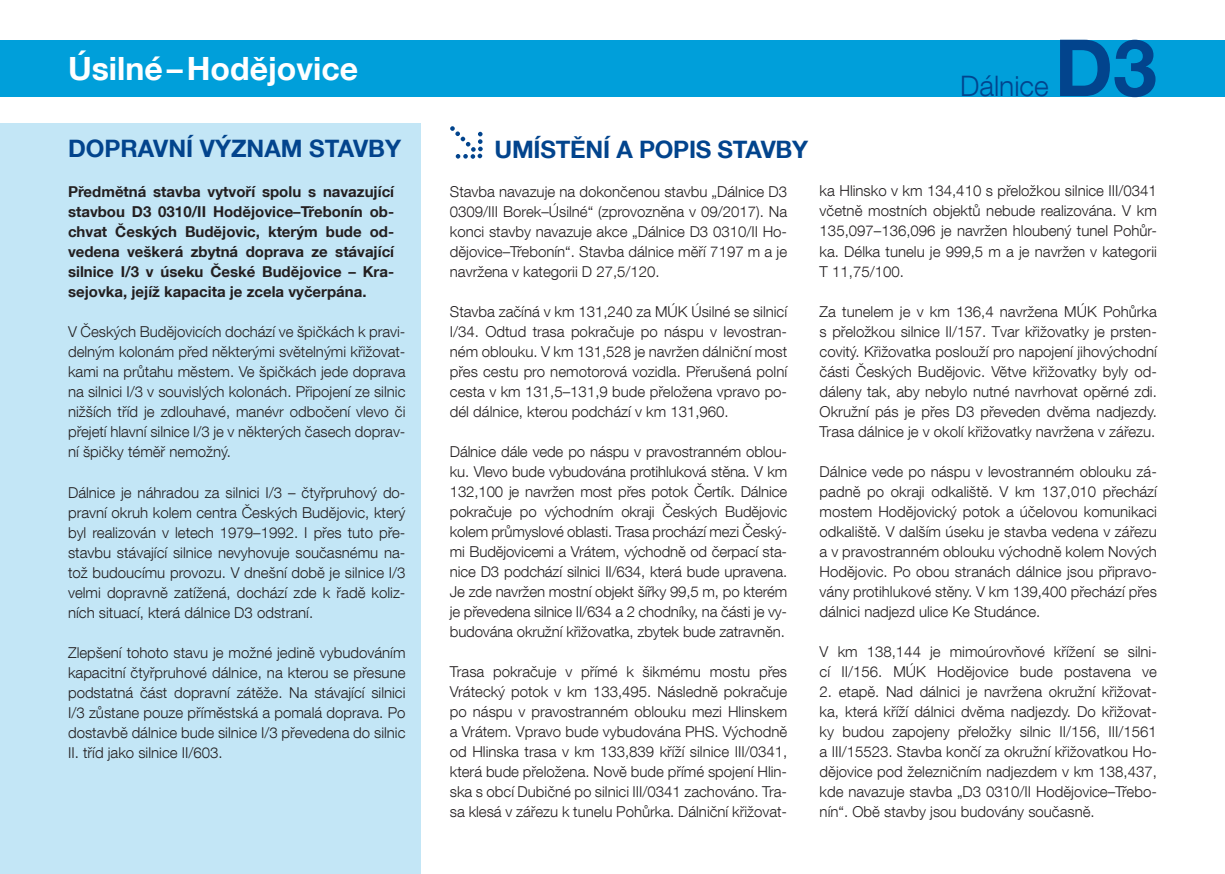
<style>
.page{position:relative;width:1225px;height:874px;background:#fff}
.page>*{position:absolute;margin:0;border:0;box-sizing:border-box;transform-origin:0 0}
.t1{font:700 78.8px "Helvetica Neue LT Com";color:#02448d}
.t2{font:700 32px "Helvetica Neue LT Com";color:#fff}
.t3{font:300 28.2px "Helvetica Neue LT Com";color:#02448d}
.t4{font:700 24px "Helvetica Neue LT Com";letter-spacing:-.01em;color:#02448d}
.t5{font:300 15px/20px "Helvetica Neue LT Com";color:#231f20;text-align:justify}
.t6{font:700 15px/20px "Helvetica Neue LT Com";color:#231f20;text-align:justify}
</style>
<div class="page">
<div style="left:0;top:40px;width:1225px;height:56px;background:#009fda"></div>
<div style="left:0;top:123px;width:421px;height:750px;background:#c3e6f6"></div>
<svg style="left:450px;top:126px;width:33px;height:33px"></svg>
<h2 class="t2" style="left:68px;top:48px;width:292px">Úsilné – Hodějovice</h2>
<h3 class="t4" style="left:68px;top:133px;width:334px">DOPRAVNÍ VÝZNAM STAVBY</h3>
<p class="t6" style="left:68px;top:181px;width:328px">Předmětná stavba vytvoří spolu s navazující stavbou D3 0310/II Hodějovice–Třebonín ob&shy;chvat Českých Budějovic, kterým bude od&shy;vedena veškerá zbytná doprava ze stávající silnice I/3 v úseku České Budějovice – Kra&shy;sejovka, jejíž kapacita je zcela vyčerpána.</p>
<p class="t5" style="left:68px;top:321px;width:339px">V Českých Budějovicích dochází ve špičkách k pravi&shy;delným kolonám před některými světelnými křižovat&shy;kami na průtahu městem. Ve špičkách jede doprava na silnici I/3 v souvislých kolonách. Připojení ze silnic nižších tříd je zdlouhavé, manévr odbočení vlevo či přejetí hlavní silnice I/3 je v některých časech doprav&shy;ní špičky téměř nemožný.</p>
<p class="t5" style="left:68px;top:481px;width:339px">Dálnice je náhradou za silnici I/3 – čtyřpruhový do&shy;pravní okruh kolem centra Českých Budějovic, který byl realizován v letech 1979–1992. I přes tuto pře&shy;stavbu stávající silnice nevyhovuje současnému na&shy;tož budoucímu provozu. V dnešní době je silnice I/3 velmi dopravně zatížená, dochází zde k řadě koliz&shy;ních situací, která dálnice D3 odstraní.</p>
<p class="t5" style="left:68px;top:641px;width:339px">Zlepšení tohoto stavu je možné jedině vybudováním kapacitní čtyřpruhové dálnice, na kterou se přesune podstatná část dopravní zátěže. Na stávající silnici I/3 zůstane pouze příměstská a pomalá doprava. Po dostavbě dálnice bude silnice I/3 převedena do silnic II. tříd jako silnice II/603.</p>
<h3 class="t3" style="left:960px;top:69px;width:90px">Dálnice</h3>
<h1 class="t1" style="left:1054px;top:18px;width:104px">D3</h1>
<h3 class="t4" style="left:494px;top:134px;width:315px">UMÍSTĚNÍ A POPIS STAVBY</h3>
<p class="t5" style="left:450px;top:181px;width:339px">Stavba navazuje na dokončenou stavbu „Dálnice D3<br>0309/III Borek–Úsilné“ (zprovozněna v 09/2017). Na konci stavby navazuje akce „Dálnice D3 0310/II Ho&shy;dějovice–Třebonín“. Stavba dálnice měří 7197 m a je navržena v kategorii D 27,5/120.</p>
<p class="t5" style="left:450px;top:301px;width:339px">Stavba začíná v km 131,240 za MÚK Úsilné se silnicí I/34. Odtud trasa pokračuje po náspu v levostran&shy;ném oblouku. V km 131,528 je navržen dálniční most přes cestu pro nemotorová vozidla. Přerušená polní cesta v km 131,5–131,9 bude přeložena vpravo po&shy;dél dálnice, kterou podchází v km 131,960.</p>
<p class="t5" style="left:450px;top:441px;width:339px">Dálnice dále vede po náspu v pravostranném oblou&shy;ku. Vlevo bude vybudována protihluková stěna. V km 132,100 je navržen most přes potok Čertík. Dálnice pokračuje po východním okraji Českých Budějovic kolem průmyslové oblasti. Trasa prochází mezi Český&shy;mi Budějovicemi a Vrátem, východně od čerpací sta&shy;nice D3 podchází silnici II/634, která bude upravena.<br>Je zde navržen mostní objekt šířky 99,5 m, po kterém je převedena silnice II/634 a 2 chodníky, na části je vy&shy;budována okružní křižovatka, zbytek bude zatravněn.</p>
<p class="t5" style="left:450px;top:661px;width:339px">Trasa pokračuje v přímé k šikmému mostu přes Vrátecký potok v km 133,495. Následně pokračuje po náspu v pravostranném oblouku mezi Hlinskem a Vrátem. Vpravo bude vybudována PHS. Východně od Hlinska trasa v km 133,839 kříží silnice III/0341, která bude přeložena. Nově bude přímé spojení Hlin&shy;ska s obcí Dubičné po silnici III/0341 zachováno. Tra&shy;sa klesá v zářezu k tunelu Pohůrka. Dálniční křižovat-</p>
<p class="t5" style="left:819px;top:181px;width:339px">ka Hlinsko v km 134,410 s přeložkou silnice III/0341 včetně mostních objektů nebude realizována. V km 135,097–136,096 je navržen hloubený tunel Pohůr&shy;ka. Délka tunelu je 999,5 m a je navržen v kategorii T 11,75/100.</p>
<p class="t5" style="left:819px;top:301px;width:339px">Za tunelem je v km 136,4 navržena MÚK Pohůrka s přeložkou silnice II/157. Tvar křižovatky je prsten&shy;covitý. Křižovatka poslouží pro napojení jihovýchodní části Českých Budějovic. Větve křižovatky byly od&shy;dáleny tak, aby nebylo nutné navrhovat opěrné zdi.<br>Okružní pás je přes D3 převeden dvěma nadjezdy.<br>Trasa dálnice je v okolí křižovatky navržena v zářezu.</p>
<p class="t5" style="left:819px;top:461px;width:339px">Dálnice vede po náspu v levostranném oblouku zá&shy;padně po okraji odkaliště. V km 137,010 přechází mostem Hodějovický potok a účelovou komunikaci odkaliště. V dalším úseku je stavba vedena v zářezu a v pravostranném oblouku východně kolem Nových Hodějovic. Po obou stranách dálnice jsou připravo&shy;vány protihlukové stěny. V km 139,400 přechází přes dálnici nadjezd ulice Ke Studánce.</p>
<p class="t5" style="left:819px;top:641px;width:339px">V km 138,144 je mimoúrovňové křížení se silni&shy;cí II/156. MÚK Hodějovice bude postavena ve</p>
<p class="t5" style="left:819px;top:681px;width:339px">2. etapě. Nad dálnici je navržena okružní křižovat&shy;ka, která kříží dálnici dvěma nadjezdy. Do křižovat&shy;ky budou zapojeny přeložky silnic II/156, III/1561 a III/15523. Stavba končí za okružní křižovatkou Ho&shy;dějovice pod železničním nadjezdem v km 138,437, kde navazuje stavba „D3 0310/II Hodějovice–Třebo&shy;nín“. Obě stavby jsou budovány současně.</p>
</div>
